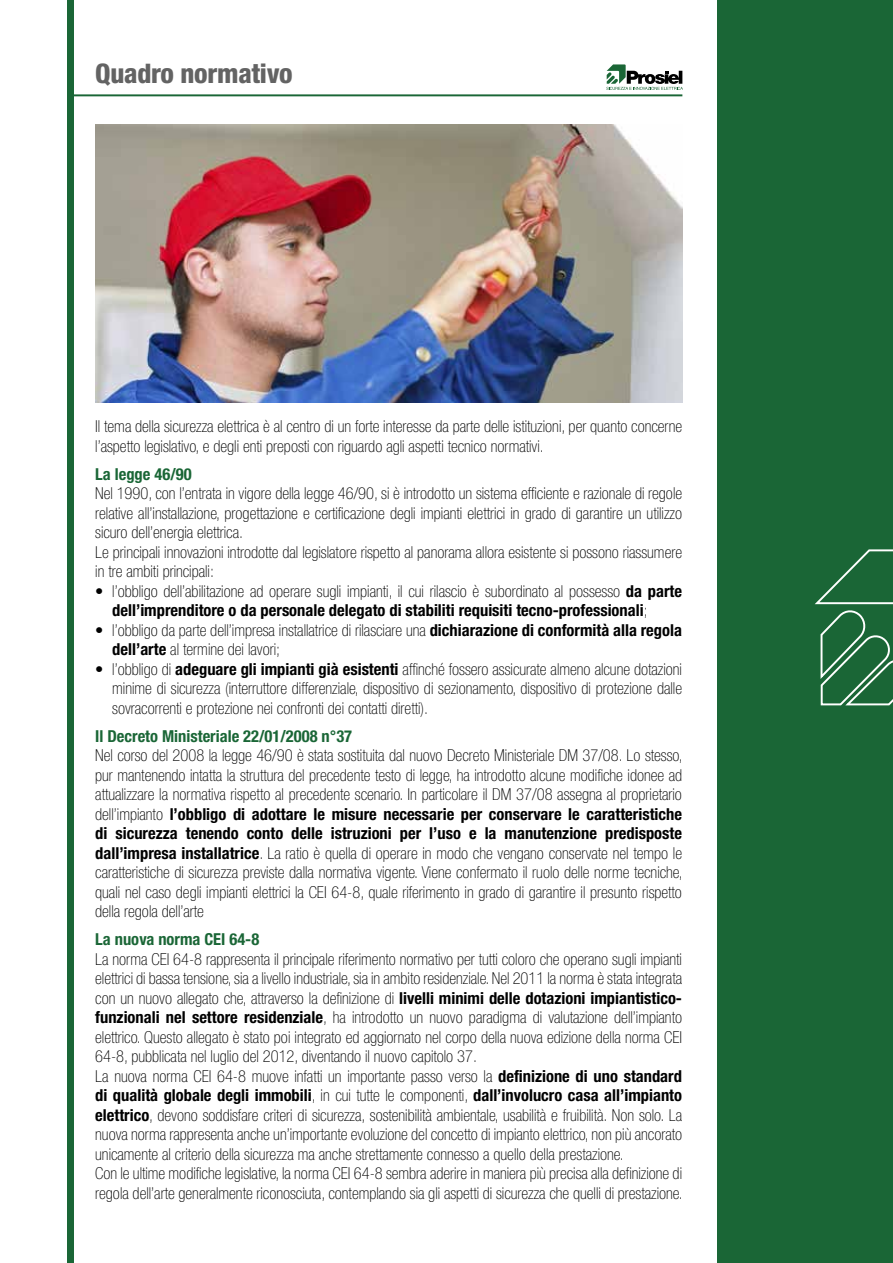
<style>
.page{position:relative;width:893px;height:1263px;background:#fff}
.page>*{position:absolute;margin:0;border:0;box-sizing:border-box;transform-origin:0 0}
.t1{font:800 condensed 27px "Helvetica Neue LT Std";letter-spacing:-.01em;color:#636363}
.t2{font:100 condensed 16.5px/19.5px "Helvetica Neue LT Std";color:#000}
.t3{font:700 condensed 16.5px "Helvetica Neue LT Std";color:#1a6636}
.s1{font-weight:700}
</style>
<div class="page">
<img style="left:95px;top:124px;width:587px;height:279px">
<div style="left:68px;top:0;width:6px;height:1263px;background:#1a6636"></div>
<hr style="left:74px;top:94px;width:608px;height:2px;background:#1a6636">
<svg style="left:606px;top:64px;width:77px;height:26px"></svg>
<div style="left:717px;top:0;width:176px;height:1263px;background:#1a6636"></div>
<svg style="left:815px;top:549px;width:78px;height:157px"></svg>
<h1 class="t1" style="left:95px;top:57px;width:199px">Quadro normativo</h1>
<p class="t2" style="left:95px;top:416px;width:588px">Il tema della sicurezza elettrica è al centro di un forte interesse da parte delle istituzioni, per quanto concerne l’aspetto legislativo, e degli enti preposti con riguardo agli aspetti tecnico normativi.</p>
<p class="t3" style="left:95px;top:464px;width:98px">La legge 46/90</p>
<p class="t2" style="left:95px;top:483px;width:588px">Nel 1990, con l’entrata in vigore della legge 46/90, si è introdotto un sistema efficiente e razionale di regole relative all’installazione, progettazione e certificazione degli impianti elettrici in grado di garantire un utilizzo sicuro dell’energia elettrica.<br>Le principali innovazioni introdotte dal legislatore rispetto al panorama allora esistente si possono riassumere in tre ambiti principali:</p>
<p class="t2" style="left:112px;top:581px;width:571px;text-indent:-17px">• l’obbligo dell’abilitazione ad operare sugli impianti, il cui rilascio è subordinato al possesso <span class="s1">da parte dell’imprenditore o da personale delegato di stabiliti requisiti tecno-professionali</span>;</p>
<p class="t2" style="left:112px;top:620px;width:571px;text-indent:-17px">• l’obbligo da parte dell’impresa installatrice di rilasciare una <span class="s1">dichiarazione di conformità alla regola dell’arte</span> al termine dei lavori;</p>
<p class="t2" style="left:112px;top:659px;width:571px;text-align:justify;text-indent:-17px">• l’obbligo di <span class="s1">adeguare gli impianti già esistenti</span> affinché fossero assicurate almeno alcune dotazioni minime di sicurezza (interruttore differenziale, dispositivo di sezionamento, dispositivo di protezione dalle sovracorrenti e protezione nei confronti dei contatti diretti).</p>
<p class="t3" style="left:95px;top:726px;width:258px">Il Decreto Ministeriale 22/01/2008 n°37</p>
<p class="t2" style="left:95px;top:745px;width:589px;text-align:justify">Nel corso del 2008 la legge 46/90 è stata sostituita dal nuovo Decreto Ministeriale DM 37/08. Lo stesso, pur mantenendo intatta la struttura del precedente testo di legge, ha introdotto alcune modifiche idonee ad attualizzare la normativa rispetto al precedente scenario. In particolare il DM 37/08 assegna al proprietario dell’impianto <span class="s1">l’obbligo di adottare le misure necessarie per conservare le caratteristiche di sicurezza tenendo conto delle istruzioni per l’uso e la manutenzione predisposte dall’impresa installatrice</span>. La ratio è quella di operare in modo che vengano conservate nel tempo le caratteristiche di sicurezza previste dalla normativa vigente. Viene confermato il ruolo delle norme tecniche, quali nel caso degli impianti elettrici la CEI 64-8, quale riferimento in grado di garantire il presunto rispetto della regola dell’arte</p>
<p class="t3" style="left:95px;top:929px;width:166px">La nuova norma CEI 64-8</p>
<p class="t2" style="left:95px;top:949px;width:589px">La norma CEI 64-8 rappresenta il principale riferimento normativo per tutti coloro che operano sugli impianti elettrici di bassa tensione, sia a livello industriale, sia in ambito residenziale. Nel 2011 la norma è stata integrata con un nuovo allegato che, attraverso la definizione di <span class="s1">livelli minimi delle dotazioni impiantistico&shy;funzionali nel settore residenziale</span>, ha introdotto un nuovo paradigma di valutazione dell’impianto elettrico. Questo allegato è stato poi integrato ed aggiornato nel corpo della nuova edizione della norma CEI 64-8, pubblicata nel luglio del 2012, diventando il nuovo capitolo 37.<br>La nuova norma CEI 64-8 muove infatti un importante passo verso la <span class="s1">definizione di uno standard di qualità globale degli immobili</span>, in cui tutte le componenti, <span class="s1">dall’involucro casa all’impianto elettrico</span>, devono soddisfare criteri di sicurezza, sostenibilità ambientale, usabilità e fruibilità. Non solo. La nuova norma rappresenta anche un’importante evoluzione del concetto di impianto elettrico, non più ancorato unicamente al criterio della sicurezza ma anche strettamente connesso a quello della prestazione.<br>Con le ultime modifiche legislative, la norma CEI 64-8 sembra aderire in maniera più precisa alla definizione di regola dell’arte generalmente riconosciuta, contemplando sia gli aspetti di sicurezza che quelli di prestazione.</p>
</div>
